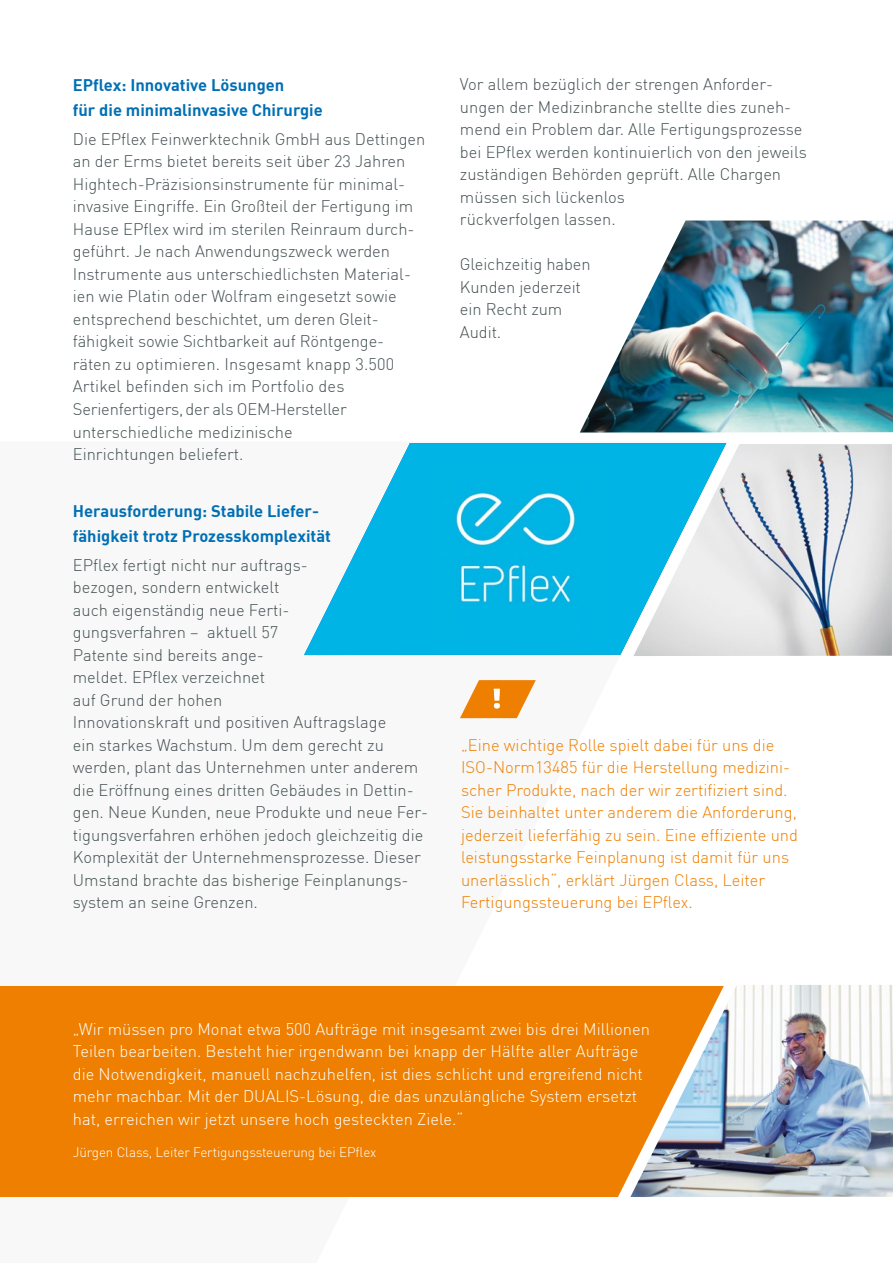
<style>
.page{position:relative;width:893px;height:1263px;background:#fff}
.page>*{position:absolute;margin:0;border:0;box-sizing:border-box;transform-origin:0 0}
.t1{font:300 16.5px/22.5px "DIN";color:#445052}
.t2{font:300 16.5px/22.5px "DIN";color:#fff}
.t3{font:300 16.5px/22.5px "DIN";color:#ee7f00}
.t4{font:700 16.5px/25.5px "DIN";color:#006fb4}
.t5{font:300 13.5px "DIN";letter-spacing:-.01em;color:#fff}
</style>
<div class="page">
<div style="left:0;top:987px;width:893px;height:210px;background:#ee7f00"></div>
<img style="left:580px;top:221px;width:313px;height:211px">
<img style="left:603px;top:985px;width:290px;height:212px">
<img style="left:304px;top:443px;width:422px;height:212px">
<img style="left:633px;top:444px;width:259px;height:212px">
<svg style="left:460px;top:680px;width:76px;height:38px"></svg>
<p class="t4" style="left:73px;top:71px;width:251px">EPflex: Innovative Lösungen<br>für die minimalinvasive Chirurgie</p>
<p class="t1" style="left:73px;top:128px;width:354px">Die EPflex Feinwerktechnik GmbH aus Dettingen an der Erms bietet bereits seit über 23 Jahren Hightech-Präzisionsinstrumente für minimal&shy;invasive Eingriffe. Ein Großteil der Fertigung im Hause EPflex wird im sterilen Reinraum durch&shy;geführt. Je nach Anwendungszweck werden Instrumente aus unterschiedlichsten Material&shy;ien wie Platin oder Wolfram eingesetzt sowie entsprechend beschichtet, um deren Gleit&shy;fähigkeit sowie Sichtbarkeit auf Röntgenge&shy;räten zu optimieren. Insgesamt knapp 3.500<br>Artikel befinden sich im Portfolio des Serienfertigers, der als OEM-Hersteller unterschiedliche medizinische<br>Einrichtungen beliefert.</p>
<p class="t4" style="left:73px;top:497px;width:260px">Herausforderung: Stabile Liefer&shy;fähigkeit trotz Prozesskomplexität</p>
<p class="t1" style="left:73px;top:553px;width:357px">EPflex fertigt nicht nur auftrags-<br>bezogen, sondern entwickelt<br>auch eigenständig neue Ferti-<br>gungsverfahren – aktuell 57<br>Patente sind bereits ange-<br>meldet. EPflex verzeichnet<br>auf Grund der hohen<br>Innovationskraft und positiven Auftragslage<br>ein starkes Wachstum. Um dem gerecht zu werden, plant das Unternehmen unter anderem die Eröffnung eines dritten Gebäudes in Dettin&shy;gen. Neue Kunden, neue Produkte und neue Fer&shy;tigungsverfahren erhöhen jedoch gleichzeitig die Komplexität der Unternehmensprozesse. Dieser Umstand brachte das bisherige Feinplanungs&shy;system an seine Grenzen.</p>
<p class="t1" style="left:460px;top:73px;width:348px">Vor allem bezüglich der strengen Anforder&shy;ungen der Medizinbranche stellte dies zuneh&shy;mend ein Problem dar. Alle Fertigungsprozesse bei EPflex werden kontinuierlich von den jeweils zuständigen Behörden geprüft. Alle Chargen müssen sich lückenlos<br>rückverfolgen lassen.</p>
<p class="t1" style="left:460px;top:253px;width:132px">Gleichzeitig haben<br>Kunden jederzeit ein Recht zum<br>Audit.</p>
<p class="t3" style="left:461px;top:733px;width:339px">„Eine wichtige Rolle spielt dabei für uns die ISO-Norm13485 für die Herstellung medizini&shy;scher Produkte, nach der wir zertifiziert sind.<br>Sie beinhaltet unter anderem die Anforderung, jederzeit lieferfähig zu sein. Eine effiziente und leistungsstarke Feinplanung ist damit für uns unerlässlich“, erklärt Jürgen Class, Leiter Fertigungssteuerung bei EPflex.</p>
<p class="t2" style="left:73px;top:1017px;width:579px">„Wir müssen pro Monat etwa 500 Aufträge mit insgesamt zwei bis drei Millionen Teilen bearbeiten. Besteht hier irgendwann bei knapp der Hälfte aller Aufträge die Notwendigkeit, manuell nachzuhelfen, ist dies schlicht und ergreifend nicht mehr machbar. Mit der DUALIS-Lösung, die das unzulängliche System ersetzt hat, erreichen wir jetzt unsere hoch gesteckten Ziele.“</p>
<p class="t5" style="left:73px;top:1143px;width:305px">Jürgen Class, Leiter Fertigungssteuerung bei EPflex</p>
</div>
